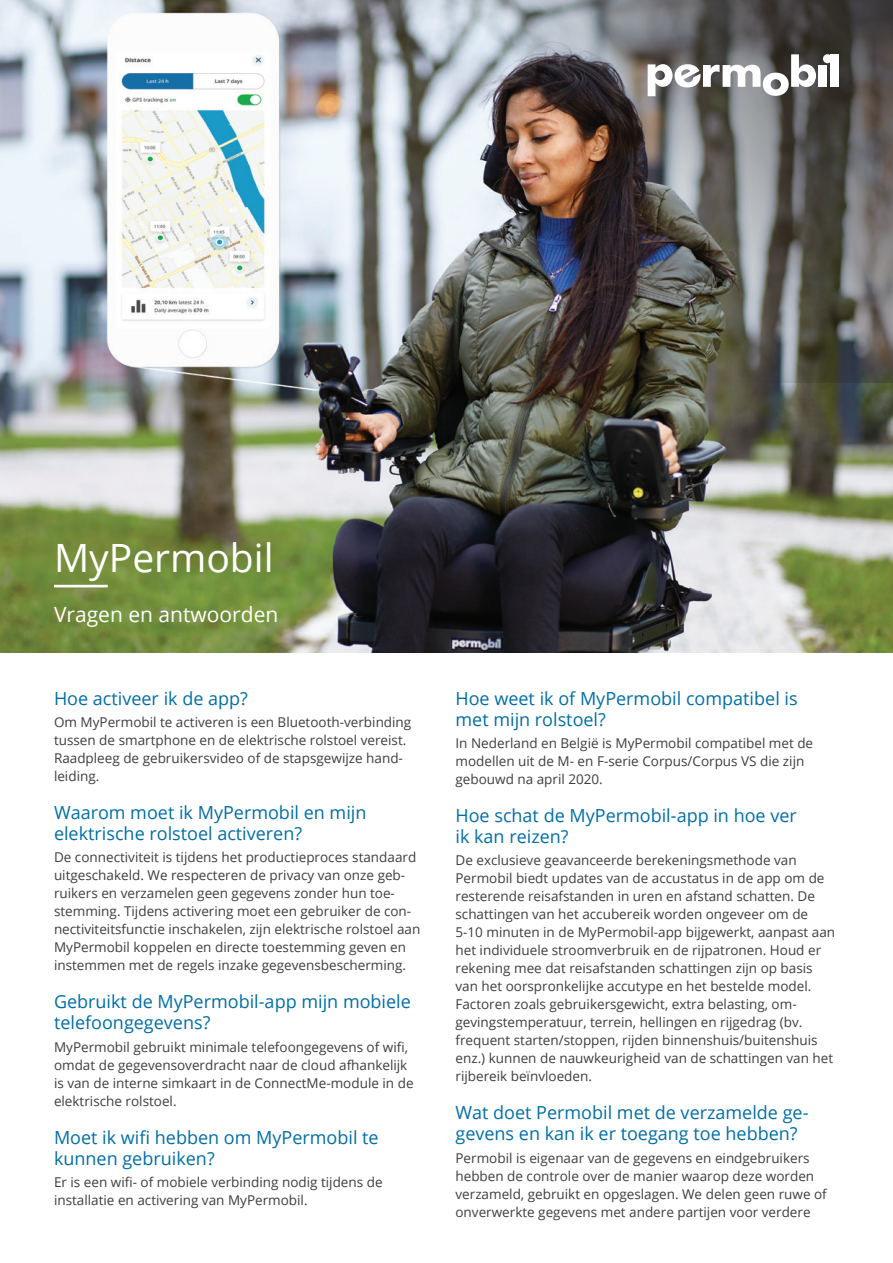
<style>
.page{position:relative;width:893px;height:1263px;background:#fff}
.page>*{position:absolute;margin:0;border:0;box-sizing:border-box;transform-origin:0 0}
.Master_headline{font:39px "Open Sans";color:#fff}
.Master_headline-2{font:21px "Open Sans";color:#fff}
.Subheadline{font:18px/21px "Open Sans";color:#006ea5}
.Body_text{font:13.5px/18px "Open Sans";color:#3e3e3f}
</style>
<div class="page">
<img style="left:0;top:0;width:893px;height:653px">
<img style="left:361px;top:0;width:532px;height:383px">
<svg style="left:648px;top:54px;width:168px;height:42px"></svg>
<div style="left:819px;top:65px;width:8px;height:22px;background:#fff"></div>
<div style="left:831px;top:54px;width:8px;height:33px;background:#fff"></div>
<div style="left:823px;top:54px;width:9px;height:9px;background:#fff;border-radius:50%"></div>
<hr style="left:54px;top:585px;width:54px;height:2px;background:#fff">
<p class="Master_headline" style="left:54px;top:531px;width:221px">MyPermobil</p>
<p class="Master_headline-2" style="left:54px;top:600px;width:226px">Vragen en antwoorden</p>
<p class="Subheadline" style="left:54px;top:687px;width:195px">Hoe activeer ik de app?</p>
<p class="Body_text" style="left:54px;top:713px;width:359px">Om MyPermobil te activeren is een Bluetooth-verbinding tussen de smartphone en de elektrische rolstoel vereist.<br>Raadpleeg de gebruikersvideo of de stapsgewijze hand&shy;leiding.</p>
<p class="Subheadline" style="left:54px;top:801px;width:314px">Waarom moet ik MyPermobil en mijn elektrische rolstoel activeren?</p>
<p class="Body_text" style="left:54px;top:848px;width:368px">De connectiviteit is tijdens het productieproces standaard uitgeschakeld. We respecteren de privacy van onze geb&shy;ruikers en verzamelen geen gegevens zonder hun toe&shy;stemming. Tijdens activering moet een gebruiker de con&shy;nectiviteitsfunctie inschakelen, zijn elektrische rolstoel aan MyPermobil koppelen en directe toestemming geven en instemmen met de regels inzake gegevensbescherming.</p>
<p class="Subheadline" style="left:54px;top:991px;width:358px">Gebruikt de MyPermobil-app mijn mobiele telefoongegevens?</p>
<p class="Body_text" style="left:54px;top:1037px;width:361px">MyPermobil gebruikt minimale telefoongegevens of wifi, omdat de gegevensoverdracht naar de cloud afhankelijk is van de interne simkaart in de ConnectMe-module in de elektrische rolstoel.</p>
<p class="Subheadline" style="left:54px;top:1126px;width:326px">Moet ik wifi hebben om MyPermobil te kunnen gebruiken?</p>
<p class="Body_text" style="left:54px;top:1173px;width:330px">Er is een wifi- of mobiele verbinding nodig tijdens de installatie en activering van MyPermobil.</p>
<p class="Subheadline" style="left:455px;top:687px;width:344px">Hoe weet ik of MyPermobil compatibel is met mijn rolstoel?</p>
<p class="Body_text" style="left:455px;top:734px;width:359px">In Nederland en België is MyPermobil compatibel met de modellen uit de M- en F-serie Corpus/Corpus VS die zijn gebouwd na april 2020.</p>
<p class="Subheadline" style="left:455px;top:804px;width:343px">Hoe schat de MyPermobil-app in hoe ver ik kan reizen?</p>
<p class="Body_text" style="left:455px;top:851px;width:381px">De exclusieve geavanceerde berekeningsmethode van Permobil biedt updates van de accustatus in de app om de resterende reisafstanden in uren en afstand schatten. De schattingen van het accubereik worden ongeveer om de 5-10 minuten in de MyPermobil-app bijgewerkt, aanpast aan het individuele stroomverbruik en de rijpatronen. Houd er rekening mee dat reisafstanden schattingen zijn op basis van het oorspronkelijke accutype en het bestelde model.<br>Factoren zoals gebruikersgewicht, extra belasting, om&shy;gevingstemperatuur, terrein, hellingen en rijgedrag (bv. frequent starten/stoppen, rijden binnenshuis/buitenshuis enz.) kunnen de nauwkeurigheid van de schattingen van het rijbereik beïnvloeden.</p>
<p class="Subheadline" style="left:455px;top:1102px;width:354px">Wat doet Permobil met de verzamelde ge&shy;gevens en kan ik er toegang toe hebben?</p>
<p class="Body_text" style="left:455px;top:1148px;width:373px">Permobil is eigenaar van de gegevens en eindgebruikers hebben de controle over de manier waarop deze worden verzameld, gebruikt en opgeslagen. We delen geen ruwe of onverwerkte gegevens met andere partijen voor verdere</p>
</div>
